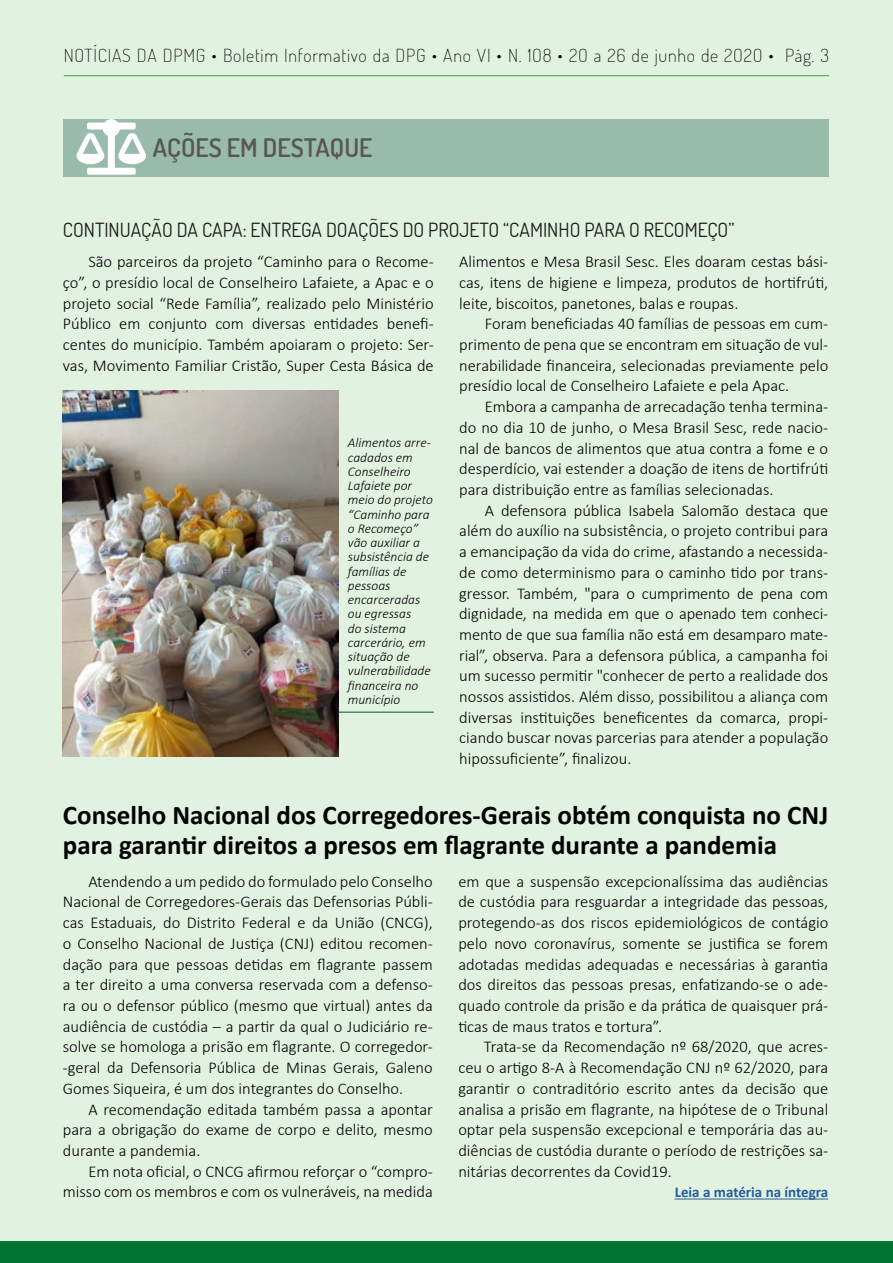
<style>
.page{position:relative;width:893px;height:1263px;background:#e1f2e1}
.page>*{position:absolute;margin:0;border:0;box-sizing:border-box;transform-origin:0 0}
.t1{font:700 27px/30px "Calibri";color:#000}
.t2{font:600 25.5px "Dosis";color:#575756}
.t3{font:19.5px "Dosis";color:#1d1d1b}
.t4{font:200 18px "Dosis";letter-spacing:.04em;color:#000}
.t5{font:300 16.5px/20.7px "Calibri";color:#000;text-align:justify}
.t6{font:700 15px "Calibri";color:#275b9b}
.t7{font:italic 300 13.5px/14.2px "Calibri";color:#000}
</style>
<div class="page">
<div style="left:0;top:1241px;width:893px;height:22px;background:#007330"></div>
<hr style="left:64px;top:75px;width:765px;height:1px;background:#3fa535">
<div style="left:64px;top:119px;width:765px;height:58px;background:#99bbac"></div>
<hr style="left:675px;top:1198px;width:153px;height:1px;background:#275b9b">
<hr style="left:268px;top:712px;width:166px;height:1px;background:#005530">
<img style="left:63px;top:390px;width:276px;height:366px">
<p class="t4" style="left:64px;top:44px;width:767px">NOTÍCIAS DA DPMG • Boletim Informativo da DPG • Ano VI • N. 1O8 • 2O a 26 de junho de 2O2O • Pág. 3</p>
<h2 class="t2" style="left:153px;top:131px;width:221px">AÇÕES EM DESTAQUE</h2>
<p class="t3" style="left:63px;top:217px;width:673px">CONTINUAÇÃO DA CAPA: ENTREGA DOAÇÕES DO PROJETO “CAMINHO PARA O RECOMEÇO”</p>
<p class="t5" style="left:63px;top:251px;width:372px;text-indent:26px">São parceiros da projeto “Caminho para o Recome&shy;ço”, o presídio local de Conselheiro Lafaiete, a Apac e o projeto social “Rede Família”, realizado pelo Ministério Público em conjunto com diversas entidades benefi&shy;centes do município. Também apoiaram o projeto: Ser&shy;vas, Movimento Familiar Cristão, Super Cesta Básica de</p>
<p class="t5" style="left:459px;top:251px;width:371px">Alimentos e Mesa Brasil Sesc. Eles doaram cestas bási&shy;cas, itens de higiene e limpeza, produtos de hortifrúti, leite, biscoitos, panetones, balas e roupas.</p>
<p class="t5" style="left:459px;top:313px;width:371px;text-indent:26px">Foram beneficiadas 40 famílias de pessoas em cum&shy;primento de pena que se encontram em situação de vul&shy;nerabilidade financeira, selecionadas previamente pelo presídio local de Conselheiro Lafaiete e pela Apac.</p>
<p class="t5" style="left:459px;top:396px;width:371px;text-indent:26px">Embora a campanha de arrecadação tenha termina&shy;do no dia 10 de junho, o Mesa Brasil Sesc, rede nacio&shy;nal de bancos de alimentos que atua contra a fome e o desperdício, vai estender a doação de itens de hortifrúti para distribuição entre as famílias selecionadas.</p>
<p class="t5" style="left:459px;top:500px;width:371px;text-indent:26px">A defensora pública Isabela Salomão destaca que além do auxílio na subsistência, o projeto contribui para a emancipação da vida do crime, afastando a necessida&shy;de como determinismo para o caminho tido por trans&shy;gressor. Também, "para o cumprimento de pena com dignidade, na medida em que o apenado tem conheci&shy;mento de que sua família não está em desamparo mate&shy;rial”, observa. Para a defensora pública, a campanha foi um sucesso permitir "conhecer de perto a realidade dos nossos assistidos. Além disso, possibilitou a aliança com diversas instituições beneficentes da comarca, propi&shy;ciando buscar novas parcerias para atender a população hipossuficiente”, finalizou.</p>
<p class="t7" style="left:348px;top:435px;width:86px">Alimentos arre&shy;cadados em<br>Conselheiro<br>Lafaiete por meio do projeto “Caminho para o Recomeço” vão auxiliar a subsistência de famílias de pessoas encarceradas ou egressas<br>do sistema carcerário, em situação de vulnerabilidade financeira no município</p>
<h1 class="t1" style="left:63px;top:800px;width:767px">Conselho Nacional dos Corregedores-Gerais obtém conquista no CNJ para garantir direitos a presos em flagrante durante a pandemia</h1>
<p class="t5" style="left:458px;top:871px;width:371px">em que a suspensão excepcionalíssima das audiências de custódia para resguardar a integridade das pessoas, protegendo-as dos riscos epidemiológicos de contágio pelo novo coronavírus, somente se justifica se forem adotadas medidas adequadas e necessárias à garantia dos direitos das pessoas presas, enfatizando-se o ade&shy;quado controle da prisão e da prática de quaisquer prá&shy;ticas de maus tratos e tortura”.</p>
<p class="t5" style="left:458px;top:1036px;width:371px;text-indent:26px">Trata-se da Recomendação nº 68/2020, que acres&shy;ceu o artigo 8-A à Recomendação CNJ nº 62/2020, para garantir o contraditório escrito antes da decisão que analisa a prisão em flagrante, na hipótese de o Tribunal optar pela suspensão excepcional e temporária das au&shy;diências de custódia durante o período de restrições sa&shy;nitárias decorrentes da Covid19.</p>
<p class="t6" style="left:675px;top:1183px;width:155px">Leia a matéria na íntegra</p>
<p class="t5" style="left:63px;top:871px;width:371px;text-indent:26px">Atendendo a um pedido do formulado pelo Conselho Nacional de Corregedores-Gerais das Defensorias Públi&shy;cas Estaduais, do Distrito Federal e da União (CNCG), o Conselho Nacional de Justiça (CNJ) editou recomen&shy;dação para que pessoas detidas em flagrante passem a ter direito a uma conversa reservada com a defenso&shy;ra ou o defensor público (mesmo que virtual) antes da audiência de custódia – a partir da qual o Judiciário re&shy;solve se homologa a prisão em flagrante. O corregedor--geral da Defensoria Pública de Minas Gerais, Galeno Gomes Siqueira, é um dos integrantes do Conselho.</p>
<p class="t5" style="left:63px;top:1098px;width:371px;text-indent:26px">A recomendação editada também passa a apontar para a obrigação do exame de corpo e delito, mesmo durante a pandemia.</p>
<p class="t5" style="left:63px;top:1161px;width:371px;text-align:right">Em nota oficial, o CNCG afirmou reforçar o “compro&shy;misso com os membros e com os vulneráveis, na medida</p>
</div>
